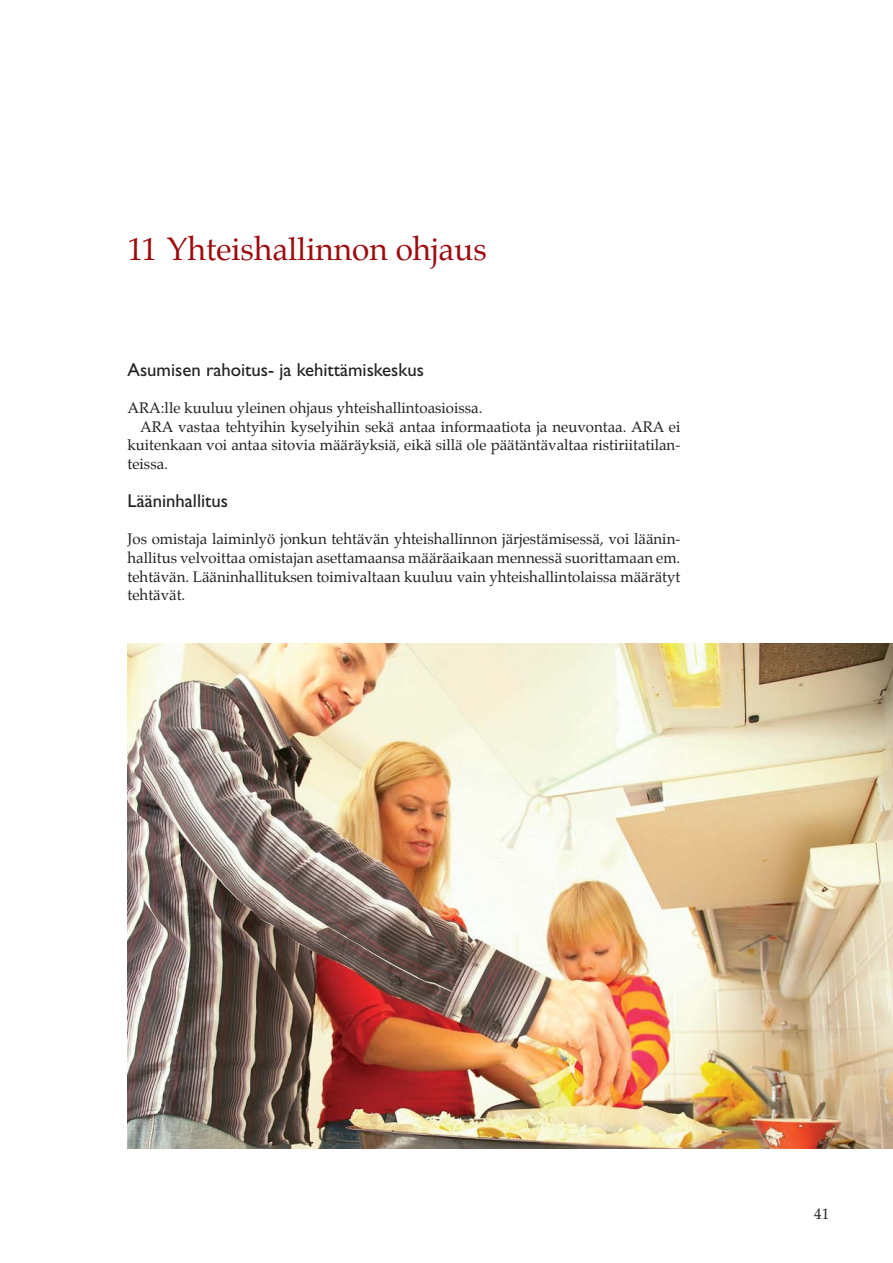
<style>
.page{position:relative;width:893px;height:1263px;background:#fff}
.page>*{position:absolute;margin:0;border:0;box-sizing:border-box;transform-origin:0 0}
.t1{font:31.5px "Palatino";color:#9d0a0e}
.t2{font:18.75px "Gill Sans";color:#231f20}
.t3{font:15px/18.8px "Palatino";color:#231f20;text-align:justify}
</style>
<div class="page">
<img style="left:128px;top:644px;width:765px;height:504px">
<h1 class="t1" style="left:128px;top:234px;width:361px">11 Yhteishallinnon ohjaus</h1>
<p class="t2" style="left:128px;top:363px;width:298px">Asumisen rahoitus- ja kehittämiskeskus</p>
<p class="t3" style="left:128px;top:399px;width:356px">ARA:lle kuuluu yleinen ohjaus yhteishallintoasioissa.</p>
<p class="t3" style="left:140px;top:418px;width:542px">ARA vastaa tehtyihin kyselyihin sekä antaa informaatiota ja neuvontaa. ARA ei</p>
<p class="t3" style="left:128px;top:437px;width:554px">kuitenkaan voi antaa sitovia määräyksiä, eikä sillä ole päätäntävaltaa ristiriitatilan-</p>
<p class="t3" style="left:128px;top:456px;width:42px">teissa.</p>
<p class="t2" style="left:128px;top:494px;width:102px">Lääninhallitus</p>
<p class="t3" style="left:128px;top:531px;width:554px">Jos omistaja laiminlyö jonkun tehtävän yhteishallinnon järjestämisessä, voi läänin&shy;hallitus velvoittaa omistajan asettamaansa määräaikaan mennessä suorittamaan em. tehtävän. Lääninhallituksen toimivaltaan kuuluu vain yhteishallintolaissa määrätyt tehtävät.</p>
<p class="t3" style="left:814px;top:1206px;width:16px">41</p>
</div>
